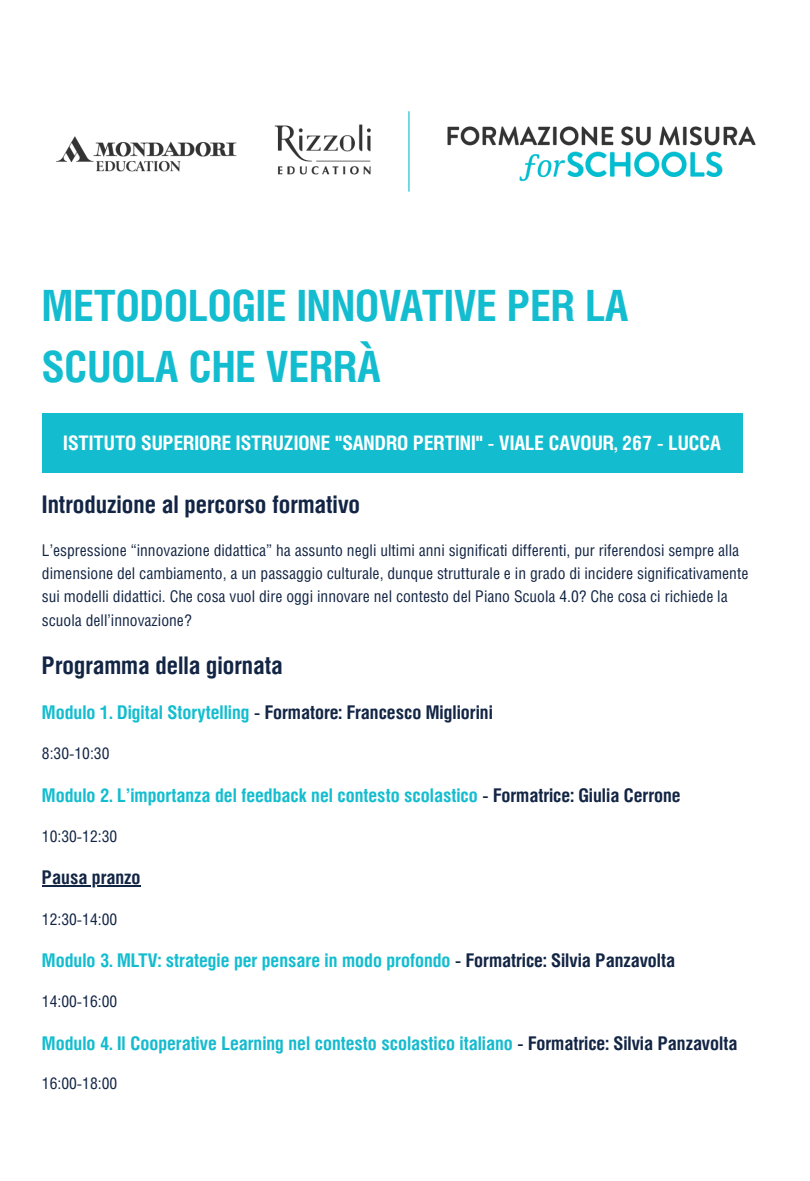
<style>
.page{position:relative;width:810px;height:1181px;background:#fff}
.page>*{position:absolute;margin:0;border:0;box-sizing:border-box;transform-origin:0 0}
.t1{font:700 43.05px/60.6px "Helios Cond";color:#13bdcf}
.t2{font:700 24.3px "Helios Cond";color:#132544}
.t3{font:700 20.1px "Helios Cond";color:#fff}
.t4{font:700 18.9px "Helios Cond";color:#13bdcf}
.t5{font:700 18.9px "Helios Cond";color:#16bace}
.t6{font:700 18.9px "Helios Cond";color:#132544}
.t7{font:16.2px/23.5px "Helios Cond";color:#132544}
.s1{color:#13bdcf}
.s2{color:#132544}
</style>
<div class="page">
<hr style="left:42px;top:885px;width:99px;height:1px;background:#132544">
<img style="left:56px;top:111px;width:699px;height:80px">
<div style="left:42px;top:413px;width:700px;height:59px;background:#13bdcf"></div>
<h1 class="t1" style="left:42px;top:275px;width:588px">METODOLOGIE INNOVATIVE PER LA<br>SCUOLA CHE VERRÀ</h1>
<p class="t3" style="left:63px;top:429px;width:659px">ISTITUTO SUPERIORE ISTRUZIONE "SANDRO PERTINI" - VIALE CAVOUR, 267 - LUCCA</p>
<h2 class="t2" style="left:42px;top:488px;width:320px">Introduzione al percorso formativo</h2>
<p class="t7" style="left:42px;top:538px;width:708px">L’espressione “innovazione didattica” ha assunto negli ultimi anni significati differenti, pur riferendosi sempre alla dimensione del cambiamento, a un passaggio culturale, dunque strutturale e in grado di incidere significativamente sui modelli didattici. Che cosa vuol dire oggi innovare nel contesto del Piano Scuola 4.0? Che cosa ci richiede la scuola dell’innovazione?</p>
<h2 class="t2" style="left:42px;top:648px;width:242px">Programma della giornata</h2>
<p class="t6" style="left:42px;top:699px;width:452px"><span class="s1">Modulo 1. Digital Storytelling</span> - Formatore: Francesco Migliorini</p>
<p class="t7" style="left:42px;top:741px;width:69px">8:30-10:30</p>
<p class="t4" style="left:42px;top:782px;width:640px">Modulo 2. L’importanza del feedback nel contesto scolastico <span class="s2">- Formatrice: Giulia Cerrone</span></p>
<p class="t7" style="left:42px;top:824px;width:77px">10:30-12:30</p>
<h3 class="t6" style="left:42px;top:864px;width:100px">Pausa pranzo</h3>
<p class="t7" style="left:42px;top:906px;width:77px">12:30-14:00</p>
<p class="t4" style="left:42px;top:947px;width:635px">Modulo 3. MLTV: strategie per pensare in modo profondo <span class="s2">- Formatrice: Silvia Panzavolta</span></p>
<p class="t7" style="left:42px;top:989px;width:77px">14:00-16:00</p>
<p class="t5" style="left:42px;top:1030px;width:697px"><span class="s1">Modulo 4.</span> Il Cooperative Learning nel contesto scolastico italiano <span class="s2">- Formatrice: Silvia Panzavolta</span></p>
<p class="t7" style="left:42px;top:1071px;width:77px">16:00-18:00</p>
</div>
